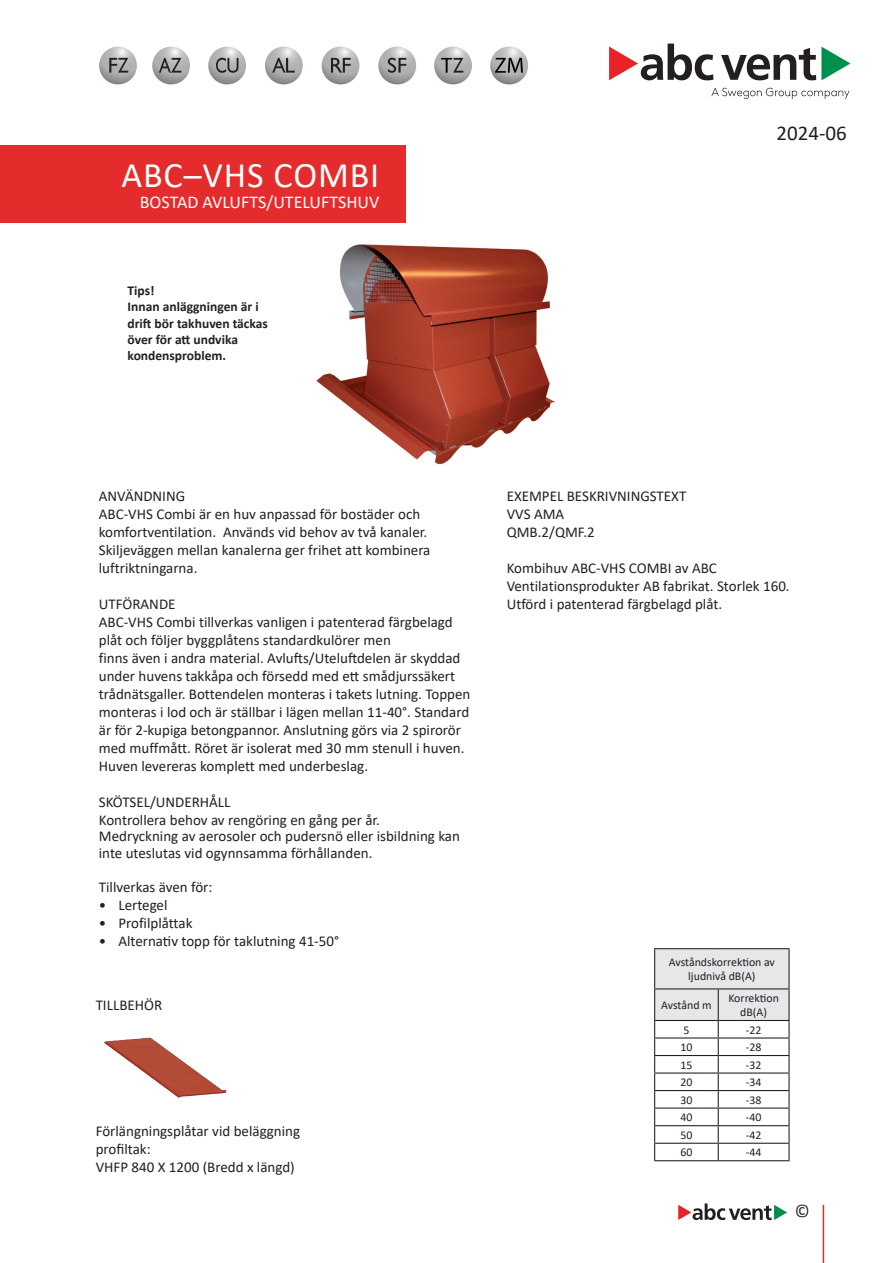
<style>
.page{position:relative;width:893px;height:1263px;background:#fff}
.page>*{position:absolute;margin:0;border:0;box-sizing:border-box;transform-origin:0 0}
.Rubrik{font:36px "Calibri";letter-spacing:.025em;color:#fff}
.översikt_rubrik{font:21px "Calibri";color:#231f20}
.Rubrik-2{font:18px "Calibri";color:#fff}
.t1{font:18px "Calibri";color:#231f20}
.brödtext{font:15px/18px "Calibri";color:#231f20}
.Mindre_texter{font:15px/16.5px "Calibri";color:#231f20}
.Mindre_texter-2{font:700 13.5px/16.2px "Calibri";color:#231f20}
.t2{font:11.85px "Calibri";color:#231f20}
</style>
<div class="page">
<hr style="left:823px;top:1205px;width:1px;height:58px;background:#e52c2c">
<svg style="left:678px;top:1203px;width:109px;height:17px"></svg>
<div style="left:0;top:146px;width:406px;height:77px;background:#e52c2c"></div>
<hr style="left:654px;top:948px;width:64px;height:1px;background:#231f20">
<hr style="left:718px;top:948px;width:72px;height:1px;background:#231f20">
<svg style="left:654px;top:949px;width:136px;height:211px"></svg>
<hr style="left:654px;top:1160px;width:64px;height:1px;background:#231f20">
<hr style="left:718px;top:1160px;width:72px;height:1px;background:#231f20">
<img style="left:317px;top:244px;width:238px;height:221px">
<img style="left:104px;top:1037px;width:123px;height:61px">
<svg style="left:99px;top:47px;width:38px;height:37px"></svg>
<svg style="left:109px;top:58px;width:19px;height:15px"></svg>
<svg style="left:152px;top:47px;width:38px;height:37px"></svg>
<svg style="left:159px;top:58px;width:22px;height:15px"></svg>
<svg style="left:208px;top:47px;width:38px;height:37px"></svg>
<svg style="left:216px;top:58px;width:22px;height:15px"></svg>
<svg style="left:265px;top:47px;width:38px;height:37px"></svg>
<svg style="left:272px;top:58px;width:23px;height:15px"></svg>
<svg style="left:322px;top:47px;width:37px;height:37px"></svg>
<svg style="left:331px;top:58px;width:20px;height:15px"></svg>
<svg style="left:378px;top:47px;width:38px;height:37px"></svg>
<svg style="left:388px;top:58px;width:18px;height:15px"></svg>
<svg style="left:434px;top:47px;width:38px;height:37px"></svg>
<svg style="left:441px;top:58px;width:22px;height:15px"></svg>
<svg style="left:490px;top:47px;width:38px;height:37px"></svg>
<svg style="left:495px;top:58px;width:28px;height:15px"></svg>
<svg style="left:609px;top:44px;width:104px;height:36px"></svg>
<svg style="left:721px;top:47px;width:129px;height:33px"></svg>
<svg style="left:711px;top:88px;width:138px;height:11px"></svg>
<p class="Rubrik" style="left:121px;top:150px;width:259px">ABC–VHS COMBI</p>
<p class="Rubrik-2" style="left:140px;top:189px;width:241px">BOSTAD AVLUFTS/UTELUFTSHUV</p>
<p class="Mindre_texter-2" style="left:128px;top:282px;width:29px">Tips!</p>
<p class="Mindre_texter-2" style="left:128px;top:299px;width:142px">Innan anläggningen är i drift bör takhuven täckas över för att undvika</p>
<p class="Mindre_texter-2" style="left:128px;top:347px;width:100px">kondensproblem.</p>
<p class="översikt_rubrik" style="left:776px;top:118px;width:72px">2024-06</p>
<p class="brödtext" style="left:99px;top:486px;width:88px">ANVÄNDNING</p>
<p class="brödtext" style="left:99px;top:504px;width:333px">ABC-VHS Combi är en huv anpassad för bostäder och komfortventilation. Används vid behov av två kanaler.<br>Skiljeväggen mellan kanalerna ger frihet att kombinera luftriktningarna.</p>
<p class="brödtext" style="left:99px;top:594px;width:78px">UTFÖRANDE</p>
<p class="brödtext" style="left:99px;top:612px;width:355px">ABC-VHS Combi tillverkas vanligen i patenterad färgbelagd</p>
<p class="brödtext" style="left:99px;top:630px;width:293px">plåt och följer byggplåtens standardkulörer men</p>
<p class="brödtext" style="left:99px;top:648px;width:373px">finns även i andra material. Avlufts/Uteluftdelen är skyddad under huvens takkåpa och försedd med ett smådjurssäkert trådnätsgaller. Bottendelen monteras i takets lutning. Toppen monteras i lod och är ställbar i lägen mellan 11-40°. Standard är för 2-kupiga betongpannor. Anslutning görs via 2 spirorör med muffmått. Röret är isolerat med 30 mm stenull i huven.<br>Huven levereras komplett med underbeslag.</p>
<p class="brödtext" style="left:99px;top:792px;width:133px">SKÖTSEL/UNDERHÅLL</p>
<p class="brödtext" style="left:99px;top:810px;width:283px">Kontrollera behov av rengöring en gång per år.</p>
<p class="Mindre_texter" style="left:99px;top:828px;width:363px">Medryckning av aerosoler och pudersnö eller isbildning kan inte uteslutas vid ogynnsamma förhållanden.</p>
<p class="brödtext" style="left:99px;top:878px;width:115px">Tillverkas även för:</p>
<p class="brödtext" style="left:99px;top:896px;width:70px">• Lertegel</p>
<p class="brödtext" style="left:99px;top:914px;width:95px">• Profilplåttak</p>
<p class="brödtext" style="left:99px;top:932px;width:242px">• Alternativ topp för taklutning 41-50°</p>
<p class="brödtext" style="left:96px;top:995px;width:68px">TILLBEHÖR</p>
<p class="brödtext" style="left:96px;top:1121px;width:206px">Förlängningsplåtar vid beläggning profiltak:</p>
<p class="brödtext" style="left:96px;top:1157px;width:201px">VHFP 840 X 1200 (Bredd x längd)</p>
<p class="brödtext" style="left:507px;top:486px;width:181px">EXEMPEL BESKRIVNINGSTEXT</p>
<p class="brödtext" style="left:507px;top:504px;width:59px">VVS AMA</p>
<p class="brödtext" style="left:507px;top:522px;width:90px">QMB.2/QMF.2</p>
<p class="brödtext" style="left:507px;top:558px;width:212px">Kombihuv ABC-VHS COMBI av ABC</p>
<p class="brödtext" style="left:507px;top:576px;width:284px">Ventilationsprodukter AB fabrikat. Storlek 160.</p>
<p class="brödtext" style="left:507px;top:594px;width:217px">Utförd i patenterad färgbelagd plåt.</p>
<p class="t2" style="left:669px;top:954px;width:108px">Avståndskorrektion av</p>
<p class="t2" style="left:688px;top:968px;width:69px">ljudnivå dB(A)</p>
<p class="t2" style="left:661px;top:997px;width:52px">Avstånd m</p>
<p class="t2" style="left:728px;top:990px;width:52px">Korrektion</p>
<p class="t2" style="left:740px;top:1004px;width:28px">dB(A)</p>
<p class="t2" style="left:683px;top:1021px;width:8px">5</p>
<p class="t2" style="left:746px;top:1021px;width:17px">-22</p>
<p class="t2" style="left:680px;top:1039px;width:14px">10</p>
<p class="t2" style="left:746px;top:1039px;width:17px">-28</p>
<p class="t2" style="left:680px;top:1056px;width:14px">15</p>
<p class="t2" style="left:746px;top:1056px;width:17px">-32</p>
<p class="t2" style="left:680px;top:1074px;width:14px">20</p>
<p class="t2" style="left:746px;top:1074px;width:17px">-34</p>
<p class="t2" style="left:680px;top:1091px;width:14px">30</p>
<p class="t2" style="left:746px;top:1091px;width:17px">-38</p>
<p class="t2" style="left:680px;top:1109px;width:14px">40</p>
<p class="t2" style="left:746px;top:1109px;width:17px">-40</p>
<p class="t2" style="left:680px;top:1127px;width:14px">50</p>
<p class="t2" style="left:746px;top:1127px;width:17px">-42</p>
<p class="t2" style="left:680px;top:1144px;width:14px">60</p>
<p class="t2" style="left:746px;top:1144px;width:17px">-44</p>
<p class="t1" style="left:795px;top:1198px;width:17px">©</p>
</div>
